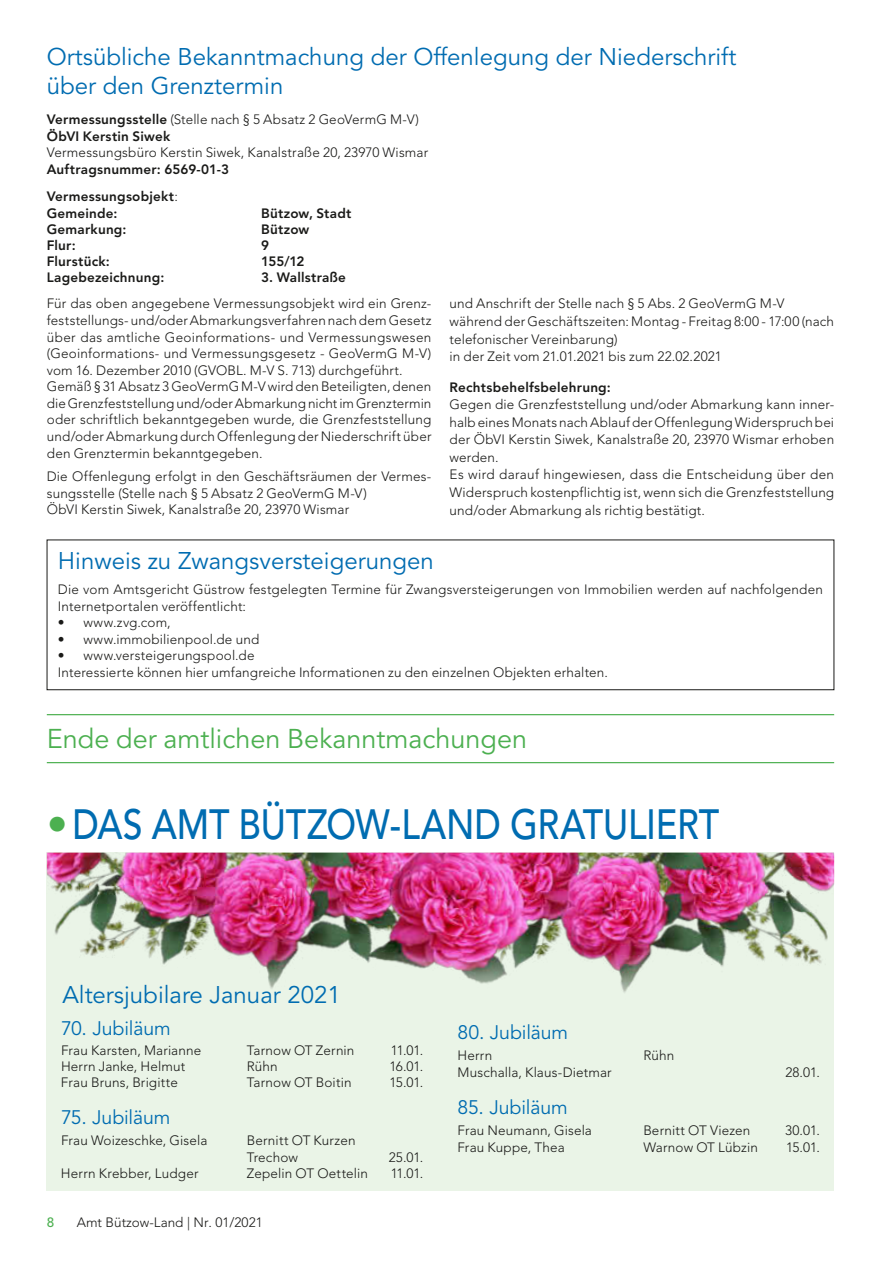
<style>
.page{position:relative;width:881px;height:1263px;background:#fff}
.page>*{position:absolute;margin:0;border:0;box-sizing:border-box;transform-origin:0 0}
.t1{font:500 42px "Avenir LT";letter-spacing:-.005em;color:#006cb1;scale:.85 1}
.t2{font:27px "Avenir LT";color:#4cb050}
.t3{font:24px/28.8px "Avenir LT";color:#006cb1}
.t4{font:19.5px "Avenir LT";letter-spacing:-.005em;color:#006cb1}
.t5{font:300 13.5px/16.6px "Avenir LT";letter-spacing:.01em;color:#1a1a18}
.t6{font:800 13.5px/16.6px "Avenir LT";letter-spacing:.015em;color:#1a1a18}
.t7{font:500 13.5px "Avenir LT";color:#4cb050}
.s1{font-weight:300}
.s2{color:#4cb050}
</style>
<div class="page">
<div style="left:47px;top:540px;width:786px;height:150px;border:1px solid #1a1a18"></div>
<hr style="left:47px;top:714px;width:786px;height:1px;background:#4cb050">
<hr style="left:47px;top:762px;width:786px;height:1px;background:#4cb050">
<div style="left:47px;top:853px;width:786px;height:338px;background:#eaf4e7"></div>
<img style="left:47px;top:853px;width:786px;height:140px">
<h3 class="t3" style="left:47px;top:43px;width:690px">Ortsübliche Bekanntmachung der Offenlegung der Niederschrift über den Grenztermin</h3>
<p class="t6" style="left:47px;top:111px;width:373px">Vermessungsstelle <span class="s1">(Stelle nach § 5 Absatz 2 GeoVermG M-V)<br></span>ÖbVI Kerstin Siwek</p>
<p class="t5" style="left:47px;top:144px;width:383px">Vermessungsbüro Kerstin Siwek, Kanalstraße 20, 23970 Wismar</p>
<p class="t6" style="left:47px;top:155px;width:184px;line-height:27.8px">Auftragsnummer: 6569-01-3<br>Vermessungsobjekt<span class="s1">:</span></p>
<p class="t6" style="left:47px;top:205px;width:72px">Gemeinde:</p>
<p class="t6" style="left:261px;top:205px;width:91px">Bützow, Stadt</p>
<p class="t6" style="left:47px;top:221px;width:81px">Gemarkung:</p>
<p class="t6" style="left:261px;top:221px;width:50px">Bützow</p>
<p class="t6" style="left:47px;top:237px;width:30px">Flur:</p>
<p class="t6" style="left:261px;top:237px;width:9px">9</p>
<p class="t6" style="left:47px;top:253px;width:65px">Flurstück:</p>
<p class="t6" style="left:261px;top:253px;width:45px">155/12</p>
<p class="t6" style="left:47px;top:269px;width:119px">Lagebezeichnung:</p>
<p class="t6" style="left:261px;top:269px;width:86px">3. Wallstraße</p>
<p class="t5" style="left:47px;top:295px;width:386px">Für das oben angegebene Vermessungsobjekt wird ein Grenz&shy;feststellungs- und/oder Abmarkungsverfahren nach dem Gesetz über das amtliche Geoinformations- und Vermessungswesen (Geoinformations- und Vermessungsgesetz - GeoVermG M-V) vom 16. Dezember 2010 (GVOBL. M-V S. 713) durchgeführt.<br>Gemäß § 31 Absatz 3 GeoVermG M-V wird den Beteiligten, denen die Grenzfeststellung und/oder Abmarkung nicht im Grenztermin oder schriftlich bekanntgegeben wurde, die Grenzfeststellung und/oder Abmarkung durch Offenlegung der Niederschrift über den Grenztermin bekanntgegeben.</p>
<p class="t5" style="left:47px;top:468px;width:386px">Die Offenlegung erfolgt in den Geschäftsräumen der Vermes&shy;sungsstelle (Stelle nach § 5 Absatz 2 GeoVermG M-V)<br>ÖbVI Kerstin Siwek, Kanalstraße 20, 23970 Wismar</p>
<p class="t5" style="left:449px;top:295px;width:386px;line-height:17.5px">und Anschrift der Stelle nach § 5 Abs. 2 GeoVermG M-V während der Geschäftszeiten: Montag - Freitag 8:00 - 17:00 (nach telefonischer Vereinbarung)<br>in der Zeit vom 21.01.2021 bis zum 22.02.2021</p>
<p class="t6" style="left:449px;top:378px;width:163px">Rechtsbehelfsbelehrung:</p>
<p class="t5" style="left:449px;top:396px;width:386px;line-height:17.5px">Gegen die Grenzfeststellung und/oder Abmarkung kann inner&shy;halb eines Monats nach Ablauf der Offenlegung Widerspruch bei der ÖbVI Kerstin Siwek, Kanalstraße 20, 23970 Wismar erhoben werden.<br>Es wird darauf hingewiesen, dass die Entscheidung über den Widerspruch kostenpflichtig ist, wenn sich die Grenzfeststellung und/oder Abmarkung als richtig bestätigt.</p>
<h3 class="t3" style="left:58px;top:547px;width:377px">Hinweis zu Zwangsversteigerungen</h3>
<p class="t5" style="left:58px;top:581px;width:766px">Die vom Amtsgericht Güstrow festgelegten Termine für Zwangsversteigerungen von Immobilien werden auf nachfolgenden<br>Internetportalen veröffentlicht:</p>
<p class="t5" style="left:58px;top:614px;width:114px">• www.zvg.com,</p>
<p class="t5" style="left:58px;top:631px;width:203px">• www.immobilienpool.de und</p>
<p class="t5" style="left:58px;top:647px;width:551px">• www.versteigerungspool.de<br>Interessierte können hier umfangreiche Informationen zu den einzelnen Objekten erhalten.</p>
<h2 class="t2" style="left:47px;top:723px;width:481px">Ende der amtlichen Bekanntmachungen</h2>
<h1 class="t1" style="left:47px;top:800px;width:792px"><span class="s2">•</span>DAS AMT BÜTZOW-LAND GRATULIERT</h1>
<h3 class="t3" style="left:62px;top:981px;width:280px">Altersjubilare Januar 2021</h3>
<h3 class="t4" style="left:61px;top:1017px;width:111px">70. Jubiläum</h3>
<p class="t5" style="left:61px;top:1042px;width:142px">Frau Karsten, Marianne</p>
<p class="t5" style="left:247px;top:1042px;width:109px">Tarnow OT Zernin</p>
<p class="t5" style="left:390px;top:1042px;width:34px">11.01.</p>
<p class="t5" style="left:61px;top:1058px;width:126px">Herrn Janke, Helmut</p>
<p class="t5" style="left:247px;top:1058px;width:32px">Rühn</p>
<p class="t5" style="left:389px;top:1058px;width:36px">16.01.</p>
<p class="t5" style="left:61px;top:1074px;width:118px">Frau Bruns, Brigitte</p>
<p class="t5" style="left:247px;top:1074px;width:106px">Tarnow OT Boitin</p>
<p class="t5" style="left:389px;top:1074px;width:35px">15.01.</p>
<h3 class="t4" style="left:61px;top:1106px;width:111px">75. Jubiläum</h3>
<p class="t5" style="left:61px;top:1132px;width:148px">Frau Woizeschke, Gisela</p>
<p class="t5" style="left:247px;top:1132px;width:110px">Bernitt OT Kurzen<br>Trechow</p>
<p class="t5" style="left:388px;top:1149px;width:36px">25.01.</p>
<p class="t5" style="left:61px;top:1165px;width:139px">Herrn Krebber, Ludger</p>
<p class="t5" style="left:247px;top:1165px;width:123px">Zepelin OT Oettelin</p>
<p class="t5" style="left:390px;top:1165px;width:34px">11.01.</p>
<p class="t7" style="left:47px;top:1214px;width:9px">8</p>
<p class="t5" style="left:77px;top:1213px;width:187px">Amt Bützow-Land | Nr. 01/2021</p>
<h3 class="t4" style="left:457px;top:1021px;width:112px">80. Jubiläum</h3>
<p class="t5" style="left:457px;top:1047px;width:156px">Herrn<br>Muschalla, Klaus-Dietmar</p>
<p class="t5" style="left:643px;top:1047px;width:32px">Rühn</p>
<p class="t5" style="left:785px;top:1064px;width:36px">28.01.</p>
<h3 class="t4" style="left:457px;top:1096px;width:112px">85. Jubiläum</h3>
<p class="t5" style="left:457px;top:1122px;width:136px">Frau Neumann, Gisela</p>
<p class="t5" style="left:643px;top:1122px;width:108px">Bernitt OT Viezen</p>
<p class="t5" style="left:784px;top:1122px;width:36px">30.01.</p>
<p class="t5" style="left:457px;top:1138px;width:109px">Frau Kuppe, Thea</p>
<p class="t5" style="left:643px;top:1138px;width:116px">Warnow OT Lübzin</p>
<p class="t5" style="left:785px;top:1138px;width:35px">15.01.</p>
</div>
